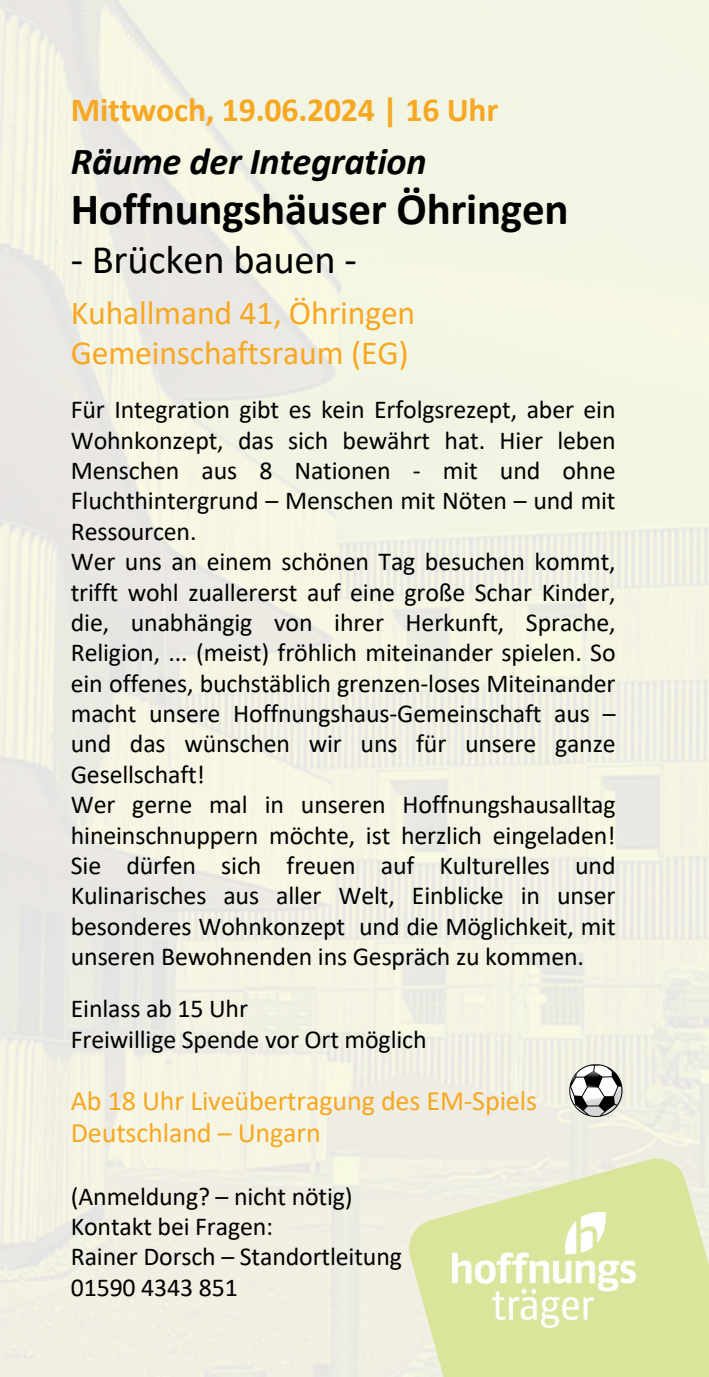
<style>
.page{position:relative;width:709px;height:1377px;background:#fff}
.page>*{position:absolute;margin:0;border:0;box-sizing:border-box;transform-origin:0 0}
.t1{font:700 45px "Calibri";letter-spacing:-.005em;color:#000}
.t2{font:40.5px "Calibri";letter-spacing:-.005em;color:#000}
.t3{font:italic 700 38.25px "Calibri";letter-spacing:-.005em;color:#000}
.t4{font:33.75px/40.5px "Calibri";letter-spacing:-.005em;color:#f7a823}
.t5{font:700 33.75px "Calibri";letter-spacing:-.005em;color:#f7a823}
.t6{font:28.12px "Calibri";letter-spacing:-.005em;color:#f7a823}
.t7{font:25.88px/30.4px "Calibri";letter-spacing:-.005em;color:#000;text-align:justify}
</style>
<div class="page">
<svg style="left:406px;top:1155px;width:303px;height:222px;background:#e0e7b0"></svg>
<img style="left:453px;top:1213px;width:182px;height:115px">
<svg style="left:569px;top:1064px;width:54px;height:53px"></svg>
<p class="t5" style="left:71px;top:96px;width:429px">Mittwoch, 19.06.2024 | 16 Uhr</p>
<p class="t3" style="left:71px;top:145px;width:357px">Räume der Integration</p>
<p class="t1" style="left:71px;top:191px;width:499px">Hoffnungshäuser Öhringen</p>
<p class="t2" style="left:71px;top:243px;width:287px">- Brücken bauen -</p>
<p class="t4" style="left:71px;top:295px;width:346px">Kuhallmand 41, Öhringen<br>Gemeinschaftsraum (EG)</p>
<h3 class="t7" style="left:71px;top:397px;width:546px">Für Integration gibt es kein Erfolgsrezept, aber ein Wohnkonzept, das sich bewährt hat. Hier leben Menschen aus 8 Nationen - mit und ohne Fluchthintergrund – Menschen mit Nöten – und mit Ressourcen.</h3>
<h2 class="t7" style="left:71px;top:549px;width:546px">Wer uns an einem schönen Tag besuchen kommt, trifft wohl zuallererst auf eine große Schar Kinder, die, unabhängig von ihrer Herkunft, Sprache, Religion, ... (meist) fröhlich miteinander spielen. So ein offenes, buchstäblich grenzen-loses Miteinander macht unsere Hoffnungshaus-Gemeinschaft aus – und das wünschen wir uns für unsere ganze Gesellschaft!</h2>
<h1 class="t7" style="left:71px;top:792px;width:546px">Wer gerne mal in unseren Hoffnungshausalltag hineinschnuppern möchte, ist herzlich eingeladen!<br>Sie dürfen sich freuen auf Kulturelles und Kulinarisches aus aller Welt, Einblicke in unser besonderes Wohnkonzept und die Möglichkeit, mit unseren Bewohnenden ins Gespräch zu kommen.</h1>
<p class="t7" style="left:71px;top:996px;width:179px">Einlass ab 15 Uhr</p>
<p class="t7" style="left:71px;top:1026px;width:357px">Freiwillige Spende vor Ort möglich</p>
<p class="t6" style="left:71px;top:1089px;width:468px">Ab 18 Uhr Liveübertragung des EM-Spiels</p>
<p class="t6" style="left:71px;top:1121px;width:252px">Deutschland – Ungarn</p>
<p class="t7" style="left:71px;top:1183px;width:283px">(Anmeldung? – nicht nötig)</p>
<p class="t7" style="left:71px;top:1213px;width:204px">Kontakt bei Fragen:</p>
<p class="t7" style="left:71px;top:1244px;width:333px">Rainer Dorsch – Standortleitung</p>
<p class="t7" style="left:71px;top:1274px;width:168px">01590 4343 851</p>
</div>
